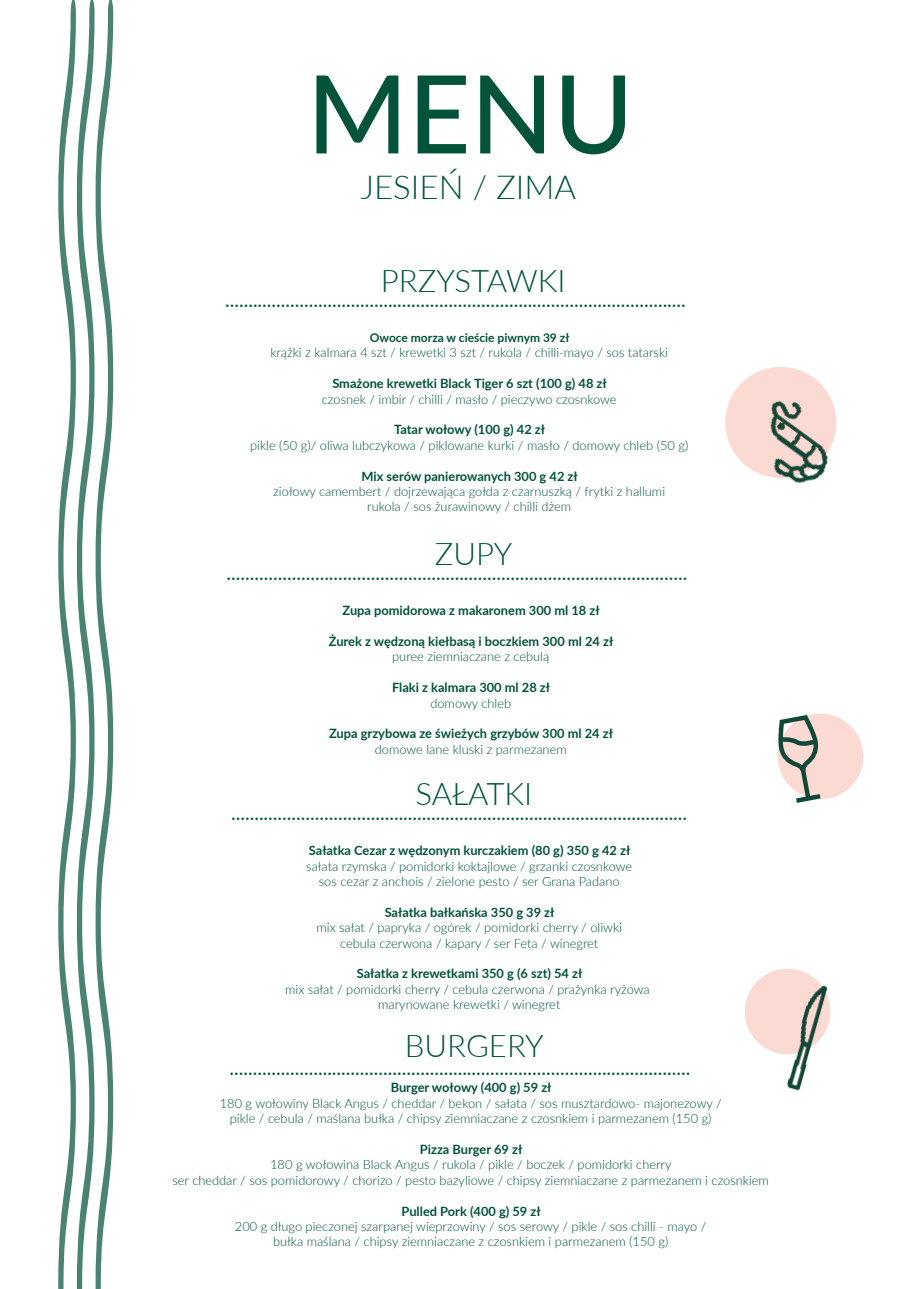
<style>
.page{position:relative;width:919px;height:1289px;background:#fff}
.page>*{position:absolute;margin:0;border:0;box-sizing:border-box;transform-origin:0 0}
.t1{font:500 108.45px "Lato";color:#03533b}
.t2{font:300 33px "Lato";color:#03533b}
.t3{font:300 31.2px "Lato";color:#03533b}
.t4{font:19.65px "Lato";color:#03533b}
.t5{font:300 12.9px/15.5px "Lato";color:#02533c;text-align:center}
.t6{font:700 12.9px "Lato";color:#02533c}
.t7{font:700 12px "Lato";color:#02533c}
</style>
<div class="page">
<div style="left:725px;top:367px;width:111px;height:111px;background:#fbdad3;border-radius:50%"></div>
<div style="left:744px;top:968px;width:86px;height:86px;background:#fbdad3;border-radius:50%"></div>
<div style="left:777px;top:713px;width:86px;height:86px;background:#fbdad3;border-radius:50%"></div>
<svg style="left:58px;top:0;width:55px;height:1288px"></svg>
<svg style="left:777px;top:713px;width:50px;height:90px"></svg>
<img style="left:767px;top:974px;width:64px;height:117px">
<img style="left:728px;top:380px;width:109px;height:103px">
<h1 class="t1" style="left:307px;top:36px;width:328px">MENU</h1>
<h2 class="t2" style="left:360px;top:164px;width:217px">JESIEŃ / ZIMA</h2>
<h3 class="t3" style="left:381px;top:259px;width:186px">PRZYSTAWKI</h3>
<h3 class="t4" style="left:225px;top:286px;width:462px">...................................................................................................</h3>
<p class="t7" style="left:370px;top:329px;width:201px">Owoce morza w cieście piwnym 39 zł</p>
<p class="t5" style="left:270px;top:344px;width:399px">krążki z kalmara 4 szt / krewetki 3 szt / rukola / chilli-mayo / sos tatarski</p>
<p class="t6" style="left:332px;top:374px;width:276px">Smażone krewetki Black Tiger 6 szt (100 g) 48 zł</p>
<p class="t5" style="left:322px;top:391px;width:296px">czosnek / imbir / chilli / masło / pieczywo czosnkowe</p>
<p class="t6" style="left:394px;top:420px;width:152px">Tatar wołowy (100 g) 42 zł</p>
<p class="t5" style="left:250px;top:437px;width:439px">pikle (50 g)/ oliwa lubczykowa / piklowane kurki / masło / domowy chleb (50 g)</p>
<p class="t6" style="left:361px;top:466px;width:218px">Mix serów panierowanych 300 g 42 zł</p>
<p class="t5" style="left:273px;top:483px;width:393px">ziołowy camembert / dojrzewająca gołda z czarnuszką / frytki z hallumi rukola / sos żurawinowy / chilli dżem</p>
<h3 class="t3" style="left:435px;top:532px;width:79px">ZUPY</h3>
<h3 class="t4" style="left:226px;top:559px;width:462px">...................................................................................................</h3>
<p class="t6" style="left:342px;top:601px;width:258px">Zupa pomidorowa z makaronem 300 ml 18 zł</p>
<p class="t6" style="left:329px;top:631px;width:286px">Żurek z wędzoną kiełbasą i boczkiem 300 ml 24 zł</p>
<p class="t5" style="left:392px;top:648px;width:159px">puree ziemniaczane z cebulą</p>
<p class="t6" style="left:392px;top:678px;width:159px">Flaki z kalmara 300 ml 28 zł</p>
<p class="t5" style="left:430px;top:694px;width:82px">domowy chleb</p>
<p class="t6" style="left:329px;top:724px;width:285px">Zupa grzybowa ze świeżych grzybów 300 ml 24 zł</p>
<p class="t5" style="left:375px;top:741px;width:193px">domowe lane kluski z parmezanem</p>
<h3 class="t3" style="left:415px;top:772px;width:118px">SAŁATKI</h3>
<h3 class="t4" style="left:231px;top:799px;width:457px">..................................................................................................</h3>
<p class="t6" style="left:309px;top:841px;width:323px">Sałatka Cezar z wędzonym kurczakiem (80 g) 350 g 42 zł</p>
<p class="t5" style="left:306px;top:857px;width:327px">sałata rzymska / pomidorki koktajlowe / grzanki czosnkowe sos cezar z anchois / zielone pesto / ser Grana Padano</p>
<p class="t6" style="left:384px;top:902px;width:171px">Sałatka bałkańska 350 g 39 zł</p>
<p class="t5" style="left:316px;top:919px;width:307px">mix sałat / papryka / ogórek / pomidorki cherry / oliwki cebula czerwona / kapary / ser Feta / winegret</p>
<p class="t6" style="left:357px;top:964px;width:227px">Sałatka z krewetkami 350 g (6 szt) 54 zł</p>
<p class="t5" style="left:285px;top:981px;width:366px">mix sałat / pomidorki cherry / cebula czerwona / prażynka ryżowa marynowane krewetki / winegret</p>
<h3 class="t3" style="left:405px;top:1024px;width:140px">BURGERY</h3>
<h3 class="t4" style="left:229px;top:1054px;width:462px">...................................................................................................</h3>
<p class="t6" style="left:390px;top:1078px;width:162px">Burger wołowy (400 g) 59 zł</p>
<p class="t5" style="left:220px;top:1094px;width:503px">180 g wołowiny Black Angus / cheddar / bekon / sałata / sos musztardowo- majonezowy / pikle / cebula / maślana bułka / chipsy ziemniaczane z czosnkiem i parmezanem (150 g)</p>
<p class="t6" style="left:420px;top:1139px;width:104px">Pizza Burger 69 zł</p>
<p class="t5" style="left:172px;top:1156px;width:598px">180 g wołowina Black Angus / rukola / pikle / boczek / pomidorki cherry<br>ser cheddar / sos pomidorowy / chorizo / pesto bazyliowe / chipsy ziemniaczane z parmezanem i czosnkiem</p>
<p class="t6" style="left:401px;top:1201px;width:141px">Pulled Pork (400 g) 59 zł</p>
<p class="t5" style="left:235px;top:1218px;width:473px">200 g długo pieczonej szarpanej wieprzowiny / sos serowy / pikle / sos chilli - mayo / bułka maślana / chipsy ziemniaczane z czosnkiem i parmezanem (150 g)</p>
</div>
